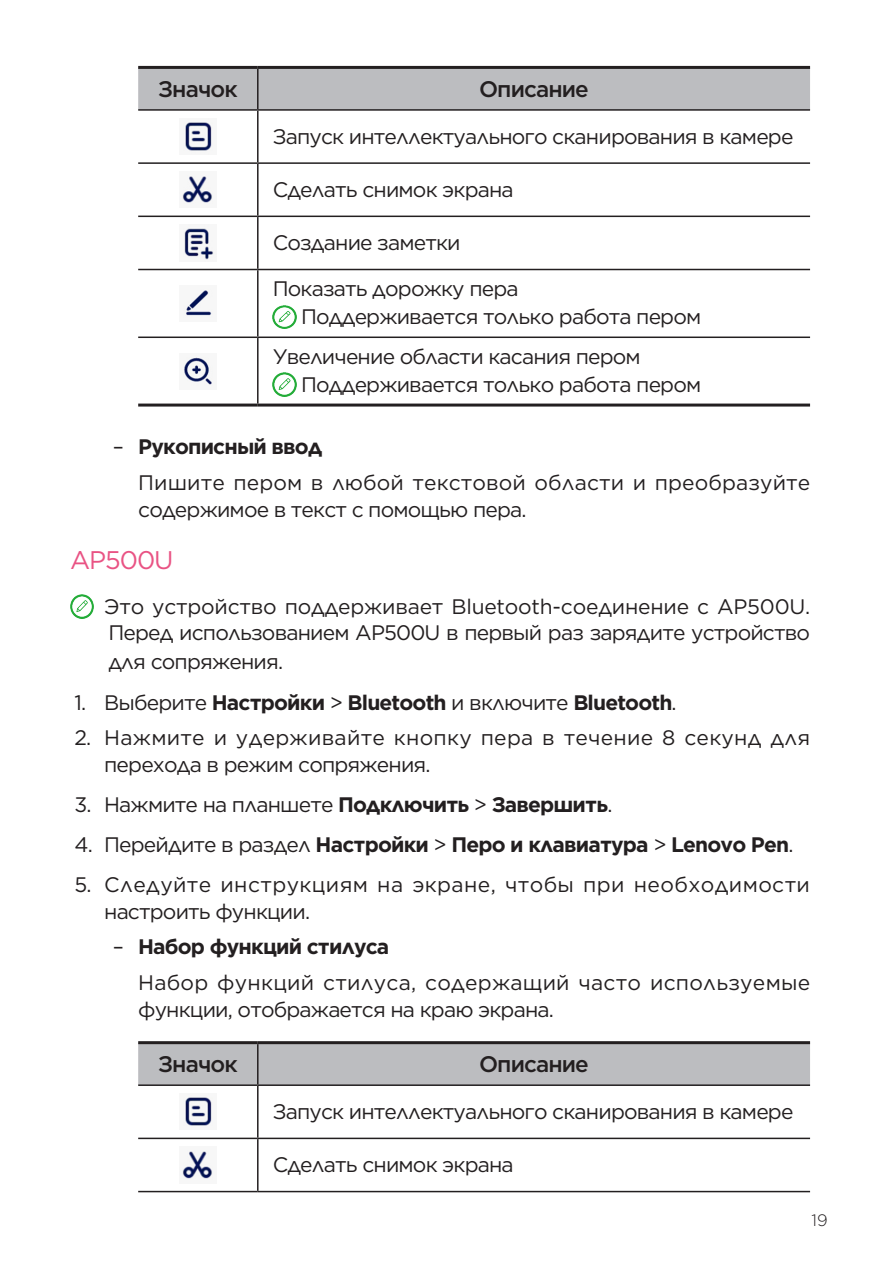
<style>
.page{position:relative;width:893px;height:1263px;background:#fff}
.page>*{position:absolute;margin:0;border:0;box-sizing:border-box;transform-origin:0 0}
._4级标题-绿色{font:25.5px "Gotham";letter-spacing:-.04em;color:#e95384}
.表格标题{font:500 22.5px "Gotham";letter-spacing:-.04em;color:#231f20}
.表格正文{font:21px/28.3px "Gotham";letter-spacing:-.04em;color:#231f20}
.Note{font:21px/25.7px "Gotham";letter-spacing:-.04em;color:#231f20}
._2级项目列表正文{font:21px/27px "Gotham";letter-spacing:.005em;color:#231f20}
.t1{font:700 21px "Gotham";letter-spacing:-.04em;color:#231f20}
.Note-2{font:21px/27px "Gotham";letter-spacing:.015em;color:#231f20}
.Note-3{font:21px/27px "Gotham";letter-spacing:.02em;color:#231f20}
.t2{font:300 16.5px "Gotham";color:#231f20}
.s1{font-weight:400}
.s2{font-weight:700}
</style>
<div class="page">
<div style="left:138px;top:69px;width:672px;height:40px;background:#bcbdc0"></div>
<hr style="left:138px;top:66px;width:120px;height:3px;background:#231f20">
<hr style="left:258px;top:66px;width:552px;height:3px;background:#231f20">
<hr style="left:257px;top:111px;width:2px;height:51px;background:#231f20">
<hr style="left:138px;top:162px;width:120px;height:2px;background:#231f20">
<hr style="left:258px;top:162px;width:552px;height:2px;background:#231f20">
<hr style="left:257px;top:164px;width:2px;height:52px;background:#231f20">
<hr style="left:138px;top:216px;width:120px;height:1px;background:#231f20">
<hr style="left:258px;top:216px;width:552px;height:1px;background:#231f20">
<hr style="left:257px;top:217px;width:2px;height:52px;background:#231f20">
<hr style="left:138px;top:269px;width:120px;height:1px;background:#231f20">
<hr style="left:258px;top:269px;width:552px;height:1px;background:#231f20">
<hr style="left:257px;top:270px;width:2px;height:66px;background:#231f20">
<hr style="left:138px;top:336px;width:120px;height:2px;background:#231f20">
<hr style="left:258px;top:336px;width:552px;height:2px;background:#231f20">
<hr style="left:257px;top:338px;width:2px;height:66px;background:#231f20">
<hr style="left:138px;top:404px;width:120px;height:3px;background:#231f20">
<hr style="left:258px;top:404px;width:552px;height:3px;background:#231f20">
<hr style="left:138px;top:109px;width:120px;height:2px;background:#231f20">
<hr style="left:258px;top:109px;width:552px;height:2px;background:#231f20">
<hr style="left:257px;top:69px;width:2px;height:40px;background:#231f20">
<img style="left:183px;top:122px;width:30px;height:29px">
<img style="left:182px;top:175px;width:31px;height:29px">
<img style="left:183px;top:228px;width:31px;height:33px">
<img style="left:183px;top:290px;width:29px;height:28px">
<img style="left:273px;top:305px;width:23px;height:24px">
<img style="left:183px;top:357px;width:29px;height:29px">
<img style="left:273px;top:373px;width:23px;height:24px">
<img style="left:70px;top:595px;width:24px;height:23px">
<div style="left:138px;top:1044px;width:672px;height:40px;background:#bcbdc0"></div>
<hr style="left:138px;top:1041px;width:120px;height:3px;background:#231f20">
<hr style="left:258px;top:1041px;width:552px;height:3px;background:#231f20">
<hr style="left:257px;top:1086px;width:2px;height:51px;background:#231f20">
<hr style="left:138px;top:1137px;width:120px;height:2px;background:#231f20">
<hr style="left:258px;top:1137px;width:552px;height:2px;background:#231f20">
<hr style="left:257px;top:1139px;width:2px;height:52px;background:#231f20">
<hr style="left:138px;top:1191px;width:120px;height:1px;background:#231f20">
<hr style="left:258px;top:1191px;width:552px;height:1px;background:#231f20">
<hr style="left:138px;top:1084px;width:120px;height:2px;background:#231f20">
<hr style="left:258px;top:1084px;width:552px;height:2px;background:#231f20">
<hr style="left:257px;top:1044px;width:2px;height:40px;background:#231f20">
<img style="left:183px;top:1097px;width:30px;height:29px">
<img style="left:182px;top:1150px;width:31px;height:30px">
<p class="表格标题" style="left:158px;top:74px;width:81px">Значок</p>
<p class="表格标题" style="left:479px;top:74px;width:111px">Описание</p>
<p class="表格正文" style="left:273px;top:122px;width:522px">Запуск интеллектуального сканирования в камере</p>
<p class="表格正文" style="left:273px;top:175px;width:243px">Сделать снимок экрана</p>
<p class="表格正文" style="left:273px;top:228px;width:189px">Создание заметки</p>
<p class="表格正文" style="left:301px;top:274px;width:402px;text-indent:-28px">Показать дорожку пера<br>Поддерживается только работа пером</p>
<p class="表格正文" style="left:301px;top:342px;width:402px;text-indent:-28px">Увеличение области касания пером<br>Поддерживается только работа пером</p>
<p class="t1" style="left:113px;top:433px;width:211px"><span class="s1">–</span> Рукописный ввод</p>
<p class="_2级项目列表正文" style="left:138px;top:468px;width:674px">Пишите пером в любой текстовой области и преобразуйте содержимое в текст с помощью пера.</p>
<p class="_4级标题-绿色" style="left:70px;top:543px;width:105px">AP500U</p>
<p class="Note" style="left:104px;top:593px;width:708px">Это устройство поддерживает Bluetooth-соединение с AP500U.<br>Перед использованием AP500U в первый раз зарядите устройство</p>
<p class="Note" style="left:108px;top:648px;width:176px">для сопряжения.</p>
<p class="t1" style="left:74px;top:688px;width:604px"><span class="s1">1. Выберите</span> Настройки <span class="s1">&gt;</span> Bluetooth <span class="s1">и включите</span> Bluetooth<span class="s1">.</span></p>
<p class="Note-2" style="left:104px;top:724px;width:708px;text-indent:-30px">2. Нажмите и удерживайте кнопку пера в течение 8 секунд для перехода в режим сопряжения.</p>
<p class="Note" style="left:74px;top:791px;width:539px">3. Нажмите на планшете <span class="s2">Подключить</span> &gt; <span class="s2">Завершить</span>.</p>
<p class="t1" style="left:74px;top:831px;width:721px"><span class="s1">4. Перейдите в раздел</span> Настройки <span class="s1">&gt;</span> Перо и клавиатура <span class="s1">&gt;</span> Lenovo Pen<span class="s1">.</span></p>
<p class="Note-3" style="left:104px;top:870px;width:707px;text-indent:-30px">5. Следуйте инструкциям на экране, чтобы при необходимости настроить функции.</p>
<p class="t1" style="left:113px;top:933px;width:278px"><span class="s1">–</span> Набор функций стилуса</p>
<p class="_2级项目列表正文" style="left:138px;top:968px;width:673px">Набор функций стилуса, содержащий часто используемые функции, отображается на краю экрана.</p>
<p class="表格标题" style="left:158px;top:1049px;width:81px">Значок</p>
<p class="表格标题" style="left:479px;top:1049px;width:111px">Описание</p>
<p class="表格正文" style="left:273px;top:1097px;width:522px">Запуск интеллектуального сканирования в камере</p>
<p class="表格正文" style="left:273px;top:1150px;width:243px">Сделать снимок экрана</p>
<p class="t2" style="left:812px;top:1209px;width:18px">19</p>
</div>
